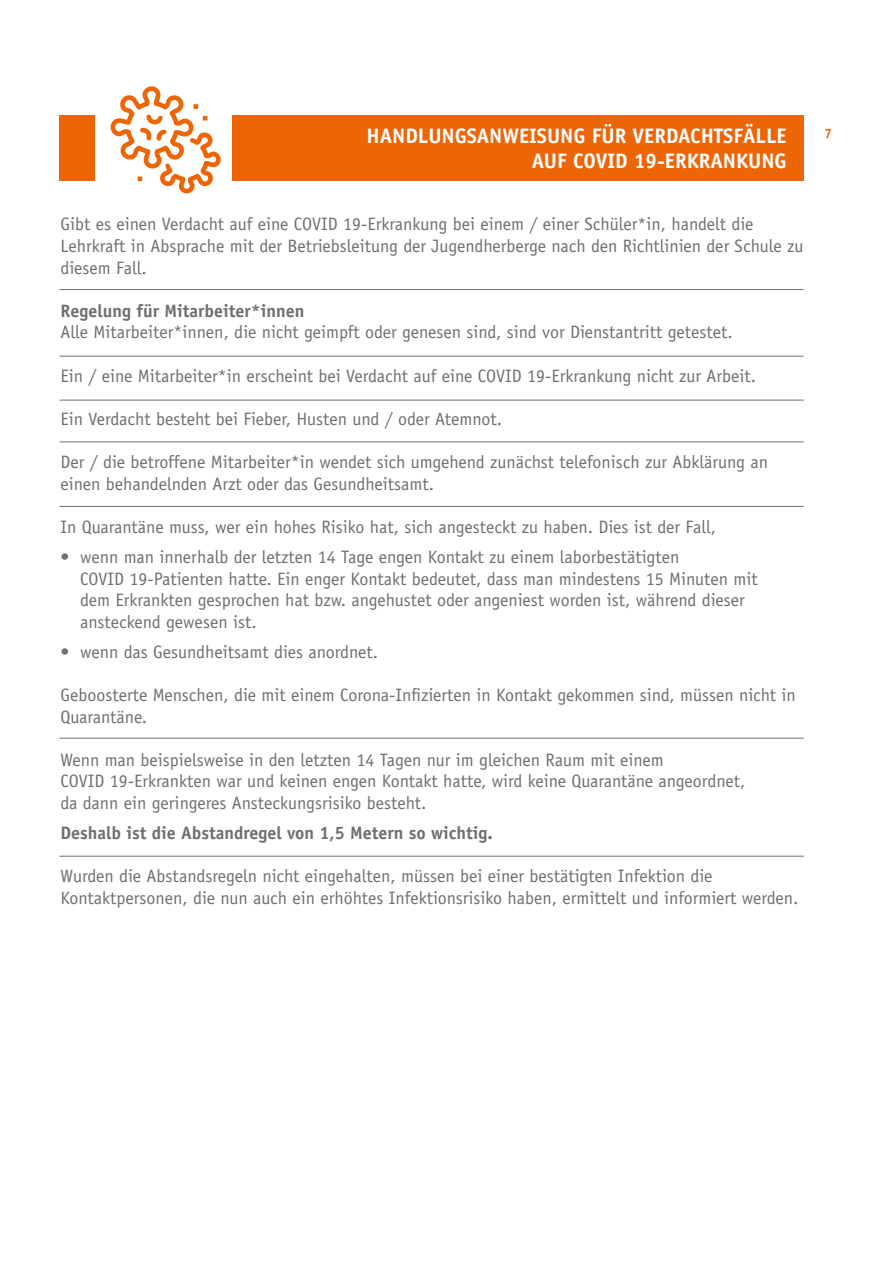
<style>
.page{position:relative;width:893px;height:1263px;background:#fff}
.page>*{position:absolute;margin:0;border:0;box-sizing:border-box;transform-origin:0 0}
.t1{font:700 21px/25.2px "Officina Sans";color:#fff;text-align:right}
.t2{font:18px/21.6px "Officina Sans";color:#706f6f}
.t3{font:700 18px "Officina Sans";color:#706f6f}
.t4{font:700 13.5px "Officina Sans";color:#ec6608}
</style>
<div class="page">
<div style="left:60px;top:115px;width:744px;height:66px;background:#ec6608"></div>
<div style="left:96px;top:108px;width:136px;height:87px;background:#fff"></div>
<svg style="left:110px;top:86px;width:111px;height:108px"></svg>
<hr style="left:60px;top:289px;width:744px;height:1px;background:#706f6f">
<hr style="left:60px;top:356px;width:744px;height:1px;background:#706f6f">
<hr style="left:60px;top:400px;width:744px;height:1px;background:#706f6f">
<hr style="left:60px;top:441px;width:744px;height:1px;background:#706f6f">
<hr style="left:60px;top:506px;width:744px;height:1px;background:#706f6f">
<hr style="left:60px;top:738px;width:744px;height:1px;background:#706f6f">
<hr style="left:60px;top:856px;width:744px;height:1px;background:#706f6f">
<p class="t1" style="left:367px;top:123px;width:422px">HANDLUNGSANWEISUNG FÜR VERDACHTSFÄLLE<br>AUF COVID 19-ERKRANKUNG</p>
<p class="t4" style="left:824px;top:125px;width:9px">7</p>
<p class="t2" style="left:61px;top:213px;width:744px">Gibt es einen Verdacht auf eine COVID 19-Erkrankung bei einem / einer Schüler*in, handelt die<br>Lehrkraft in Absprache mit der Betriebsleitung der Jugendherberge nach den Richtlinien der Schule zu diesem Fall.</p>
<p class="t3" style="left:61px;top:299px;width:245px">Regelung für Mitarbeiter*innen</p>
<p class="t2" style="left:61px;top:321px;width:674px">Alle Mitarbeiter*innen, die nicht geimpft oder genesen sind, sind vor Dienstantritt getestet.</p>
<p class="t2" style="left:61px;top:365px;width:697px">Ein / eine Mitarbeiter*in erscheint bei Verdacht auf eine COVID 19-Erkrankung nicht zur Arbeit.</p>
<p class="t2" style="left:61px;top:408px;width:443px">Ein Verdacht besteht bei Fieber, Husten und / oder Atemnot.</p>
<p class="t2" style="left:61px;top:451px;width:709px">Der / die betroffene Mitarbeiter*in wendet sich umgehend zunächst telefonisch zur Abklärung an einen behandelnden Arzt oder das Gesundheitsamt.</p>
<p class="t2" style="left:61px;top:516px;width:657px">In Quarantäne muss, wer ein hohes Risiko hat, sich angesteckt zu haben. Dies ist der Fall,</p>
<p class="t2" style="left:80px;top:546px;width:679px;text-indent:-20px">• wenn man innerhalb der letzten 14 Tage engen Kontakt zu einem laborbestätigten<br>COVID 19-Patienten hatte. Ein enger Kontakt bedeutet, dass man mindestens 15 Minuten mit dem Erkrankten gesprochen hat bzw. angehustet oder angeniest worden ist, während dieser ansteckend gewesen ist.</p>
<p class="t2" style="left:61px;top:641px;width:319px">• wenn das Gesundheitsamt dies anordnet.</p>
<p class="t2" style="left:61px;top:684px;width:737px">Geboosterte Menschen, die mit einem Corona-Infizierten in Kontakt gekommen sind, müssen nicht in<br>Quarantäne.</p>
<p class="t2" style="left:61px;top:749px;width:686px">Wenn man beispielsweise in den letzten 14 Tagen nur im gleichen Raum mit einem<br>COVID 19-Erkrankten war und keinen engen Kontakt hatte, wird keine Quarantäne angeordnet, da dann ein geringeres Ansteckungsrisiko besteht.</p>
<p class="t3" style="left:61px;top:822px;width:434px">Deshalb ist die Abstandregel von 1,5 Metern so wichtig.</p>
<p class="t2" style="left:61px;top:865px;width:739px">Wurden die Abstandsregeln nicht eingehalten, müssen bei einer bestätigten Infektion die<br>Kontaktpersonen, die nun auch ein erhöhtes Infektionsrisiko haben, ermittelt und informiert werden.</p>
</div>
